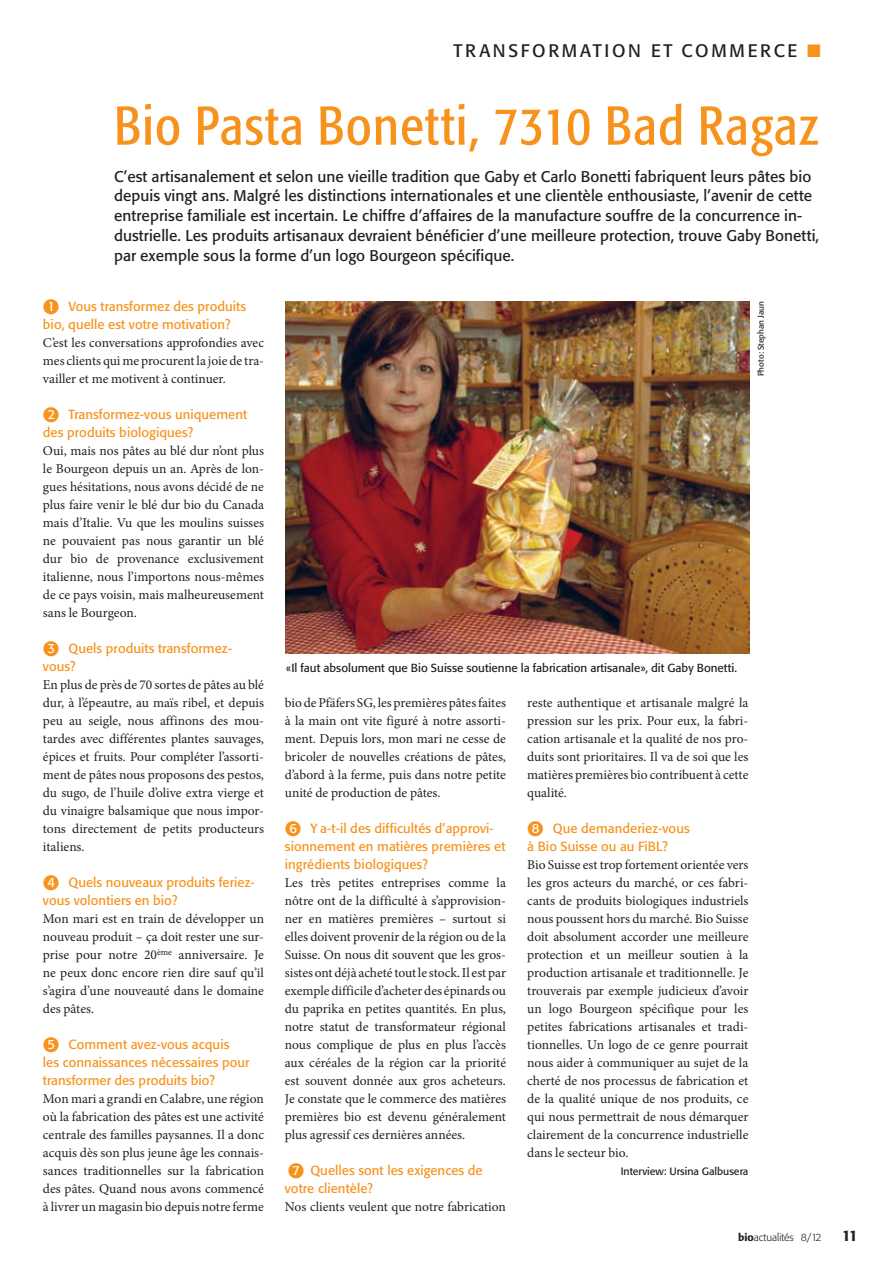
<style>
.page{position:relative;width:893px;height:1263px;background:#fff}
.page>*{position:absolute;margin:0;border:0;box-sizing:border-box;transform-origin:0 0}
.t1{font:condensed 54px "Formata BQ";letter-spacing:.025em;color:#f7931d}
.t2{font:18px "Formata BQ";letter-spacing:.15em;color:#231f20}
.t3{font:15.3px/20px "Formata BQ";letter-spacing:.005em;color:#231f20}
.t4{font:500 15px "Formata BQ";color:#231f20}
.t5{font:13.5px/18px "Minion Pro";color:#231f20;text-align:justify}
.t6{font:13.2px/18px "Formata BQ";letter-spacing:.005em;color:#f7931d}
.t7{font:11.7px "Formata BQ";color:#231f20}
.t8{font:10.5px "Formata BQ";color:#231f20}
.t9{font:300 10.5px "Formata BQ";color:#231f20}
.t10{font:8.25px "Formata BQ";color:#231f20}
.s1{color:#f7931d}
.s2{color:#fff}
.s3{font-weight:500}
</style>
<div class="page">
<img style="left:286px;top:301px;width:463px;height:352px">
<h2 class="t2" style="left:453px;top:40px;width:369px">TRANSFORMATION ET COMMERCE <span class="s1">■</span></h2>
<h1 class="t1" style="left:114px;top:94px;width:706px">Bio Pasta Bonetti, 7310 Bad Ragaz</h1>
<p class="t3" style="left:114px;top:166px;width:707px">C’est artisanalement et selon une vieille tradition que Gaby et Carlo Bonetti fabriquent leurs pâtes bio depuis vingt ans. Malgré les distinctions internationales et une clientèle enthousiaste, l’avenir de cette entreprise familiale est incertain. Le chiffre d’affaires de la manufacture souffre de la concurrence in&shy;dustrielle. Les produits artisanaux devraient bénéficier d’une meilleure protection, trouve Gaby Bonetti, par exemple sous la forme d’un logo Bourgeon spécifique.</p>
<p class="t6" style="left:43px;top:297px;width:205px">●<span class="s2">1</span> Vous transformez des produits bio, quelle est votre motivation?</p>
<p class="t5" style="left:43px;top:334px;width:223px">C’est les conversations approfondies avec mes clients qui me procurent la joie de tra&shy;vailler et me motivent à continuer.</p>
<p class="t6" style="left:43px;top:405px;width:206px">●<span class="s2">2</span> Transformez-vous uniquement des produits biologiques?</p>
<p class="t5" style="left:43px;top:442px;width:223px">Oui, mais nos pâtes au blé dur n’ont plus le Bourgeon depuis un an. Après de lon&shy;gues hésitations, nous avons décidé de ne plus faire venir le blé dur bio du Canada mais d’Italie. Vu que les moulins suisses ne pouvaient pas nous garantir un blé dur bio de provenance exclusivement italienne, nous l’importons nous-mêmes de ce pays voisin, mais malheureusement sans le Bourgeon.</p>
<p class="t6" style="left:43px;top:639px;width:191px">●<span class="s2">3</span> Quels produits transformez&shy;vous?</p>
<p class="t5" style="left:43px;top:676px;width:223px">En plus de près de 70 sortes de pâtes au blé dur, à l’épeautre, au maïs ribel, et depuis peu au seigle, nous affinons des mou&shy;tardes avec différentes plantes sauvages, épices et fruits. Pour compléter l’assorti&shy;ment de pâtes nous proposons des pestos, du sugo, de l’huile d’olive extra vierge et du vinaigre balsamique que nous impor&shy;tons directement de petits producteurs italiens.</p>
<p class="t6" style="left:43px;top:873px;width:213px">●<span class="s2">4</span> Quels nouveaux produits feriez&shy;vous volontiers en bio?</p>
<p class="t5" style="left:43px;top:910px;width:223px">Mon mari est en train de développer un nouveau produit – ça doit rester une sur&shy;prise pour notre 20<sup>ème</sup> anniversaire. Je ne peux donc encore rien dire sauf qu’il s’agira d’une nouveauté dans le domaine des pâtes.</p>
<p class="t6" style="left:43px;top:1035px;width:208px">●<span class="s2">5</span> Comment avez-vous acquis<br>les connaissances nécessaires pour transformer des produits bio?</p>
<p class="t5" style="left:43px;top:1090px;width:223px">Mon mari a grandi en Calabre, une région où la fabrication des pâtes est une activité centrale des familles paysannes. Il a donc acquis dès son plus jeune âge les connais&shy;sances traditionnelles sur la fabrication des pâtes. Quand nous avons commencé à livrer un magasin bio depuis notre ferme</p>
<p class="t10" style="left:756px;top:376px;width:77px;rotate:-90deg">Photo: Stephan Jaun</p>
<p class="t7" style="left:286px;top:661px;width:452px">«Il faut absolument que Bio Suisse soutienne la fabrication artisanale», dit Gaby Bonetti.</p>
<p class="t5" style="left:285px;top:694px;width:223px">bio de Pfäfers SG, les premières pâtes faites à la main ont vite figuré à notre assorti&shy;ment. Depuis lors, mon mari ne cesse de bricoler de nouvelles créations de pâtes, d’abord à la ferme, puis dans notre petite unité de production de pâtes.</p>
<p class="t6" style="left:285px;top:819px;width:222px">●<span class="s2">6</span> Y a-t-il des difficultés d’approvi&shy;sionnement en matières premières et ingrédients biologiques?</p>
<p class="t5" style="left:285px;top:874px;width:223px">Les très petites entreprises comme la nôtre ont de la difficulté à s’approvision&shy;ner en matières premières – surtout si elles doivent provenir de la région ou de la Suisse. On nous dit souvent que les gros&shy;sistes ont déjà acheté tout le stock. Il est par exemple difficile d’acheter des épinards ou du paprika en petites quantités. En plus, notre statut de transformateur régional nous complique de plus en plus l’accès aux céréales de la région car la priorité est souvent donnée aux gros acheteurs.<br>Je constate que le commerce des matières premières bio est devenu généralement plus agressif ces dernières années.</p>
<p class="t6" style="left:285px;top:1161px;width:199px">●<span class="s2">7</span> Quelles sont les exigences de votre clientèle?</p>
<p class="t5" style="left:285px;top:1198px;width:223px">Nos clients veulent que notre fabrication</p>
<p class="t5" style="left:527px;top:694px;width:223px">reste authentique et artisanale malgré la pression sur les prix. Pour eux, la fabri&shy;cation artisanale et la qualité de nos pro&shy;duits sont prioritaires. Il va de soi que les matières premières bio contribuent à cette qualité.</p>
<p class="t6" style="left:527px;top:819px;width:164px">●<span class="s2">8</span> Que demanderiez-vous à Bio Suisse ou au FiBL?</p>
<p class="t5" style="left:527px;top:856px;width:223px">Bio Suisse est trop fortement orientée vers les gros acteurs du marché, or ces fabri&shy;cants de produits biologiques industriels nous poussent hors du marché. Bio Suisse doit absolument accorder une meilleure protection et un meilleur soutien à la production artisanale et traditionnelle. Je trouverais par exemple judicieux d’avoir un logo Bourgeon spécifique pour les petites fabrications artisanales et tradi&shy;tionnelles. Un logo de ce genre pourrait nous aider à communiquer au sujet de la cherté de nos processus de fabrication et de la qualité unique de nos produits, ce qui nous permettrait de nous démarquer clairement de la concurrence industrielle dans le secteur bio.</p>
<p class="t8" style="left:621px;top:1165px;width:129px">Interview: Ursina Galbusera</p>
<p class="t9" style="left:738px;top:1231px;width:85px"><span class="s3">bio</span>actualités 8/12</p>
<p class="t4" style="left:842px;top:1226px;width:17px">11</p>
</div>
